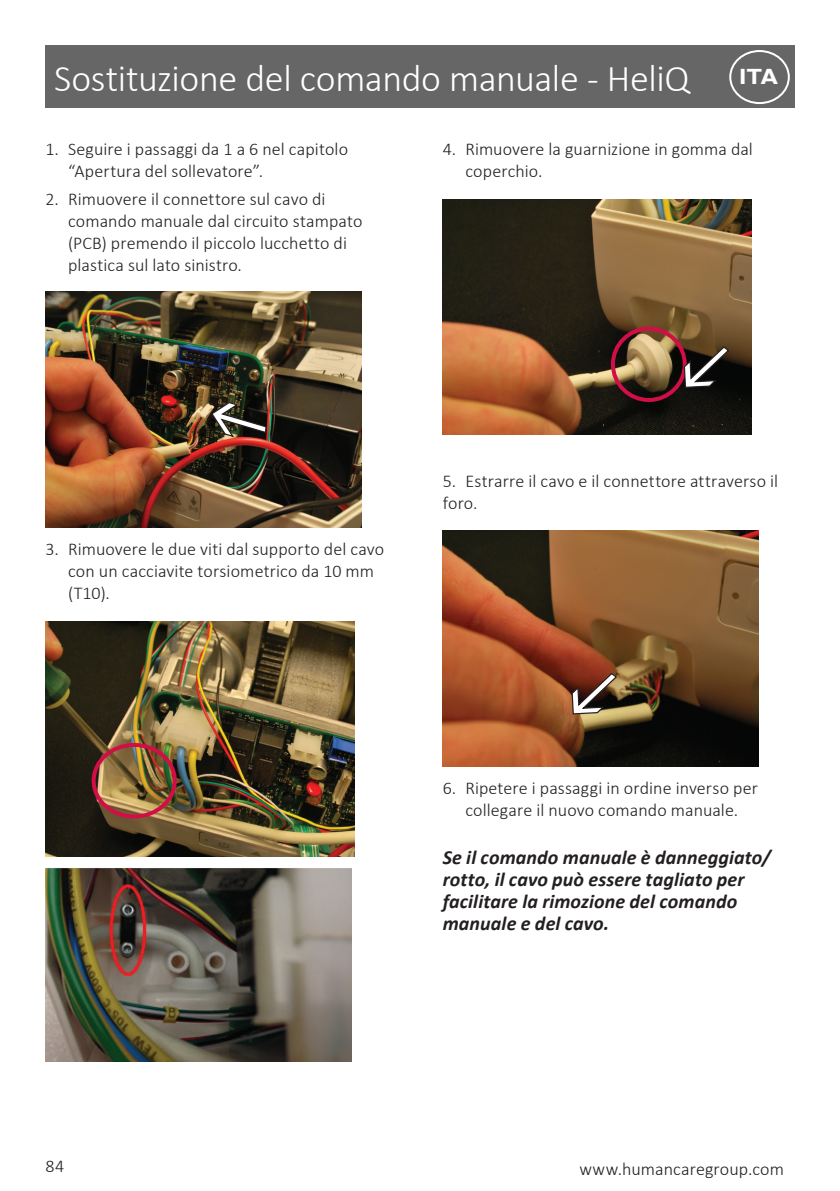
<style>
.page{position:relative;width:840px;height:1191px;background:#fff}
.page>*{position:absolute;margin:0;border:0;box-sizing:border-box;transform-origin:0 0}
.t1{font:300 38px "Calibri";letter-spacing:-.01em;color:#fff}
.t2{font:700 22px "Gill Sans";color:#fff}
.t3{font:italic 700 20px/22px "Calibri";letter-spacing:.005em;color:#231f20}
.t4{font:300 18px/22px "Calibri";letter-spacing:.005em;color:#231f20}
</style>
<div class="page">
<div style="left:46px;top:45px;width:748px;height:63px;background:#666"></div>
<div style="left:728px;top:50px;width:61px;height:54px;border:2px solid #fff;border-radius:50%"></div>
<img style="left:45px;top:292px;width:316px;height:236px">
<svg style="left:210px;top:401px;width:57px;height:37px;background:#4f4c43"></svg>
<img style="left:45px;top:621px;width:309px;height:235px">
<div style="left:92px;top:743px;width:85px;height:75px;border:4px solid #d20e46;border-radius:50%"></div>
<img style="left:45px;top:867px;width:306px;height:194px">
<img style="left:442px;top:199px;width:309px;height:235px">
<div style="left:610px;top:327px;width:76px;height:75px;border:4px solid #d20e46;border-radius:50%"></div>
<svg style="left:682px;top:345px;width:47px;height:43px"></svg>
<img style="left:442px;top:530px;width:316px;height:236px">
<svg style="left:570px;top:672px;width:47px;height:43px"></svg>
<h1 class="t1" style="left:54px;top:55px;width:637px">Sostituzione del comando manuale - HeliQ</h1>
<p class="t2" style="left:738px;top:63px;width:40px">ITA</p>
<p class="t4" style="left:68px;top:138px;width:281px;text-indent:-23px">1. Seguire i passaggi da 1 a 6 nel capitolo “Apertura del sollevatore”.</p>
<p class="t4" style="left:68px;top:188px;width:295px;text-indent:-23px">2. Rimuovere il connettore sul cavo di comando manuale dal circuito stampato (PCB) premendo il piccolo lucchetto di plastica sul lato sinistro.</p>
<p class="t4" style="left:465px;top:138px;width:289px;text-indent:-23px">4. Rimuovere la guarnizione in gomma dal coperchio.</p>
<p class="t4" style="left:68px;top:538px;width:317px;text-indent:-23px">3. Rimuovere le due viti dal supporto del cavo con un cacciavite torsiometrico da 10 mm (T10).</p>
<p class="t4" style="left:442px;top:470px;width:337px">5. Estrarre il cavo e il connettore attraverso il foro.</p>
<p class="t4" style="left:442px;top:776px;width:316px;text-align:center">6. Ripetere i passaggi in ordine inverso per collegare il nuovo comando manuale.</p>
<p class="t3" style="left:442px;top:845px;width:329px">Se il comando manuale è danneggiato/ rotto, il cavo può essere tagliato per facilitare la rimozione del comando manuale e del cavo.</p>
<p class="t4" style="left:45px;top:1155px;width:20px">84</p>
<p class="t4" style="left:579px;top:1158px;width:206px">www.humancaregroup.com</p>
</div>
